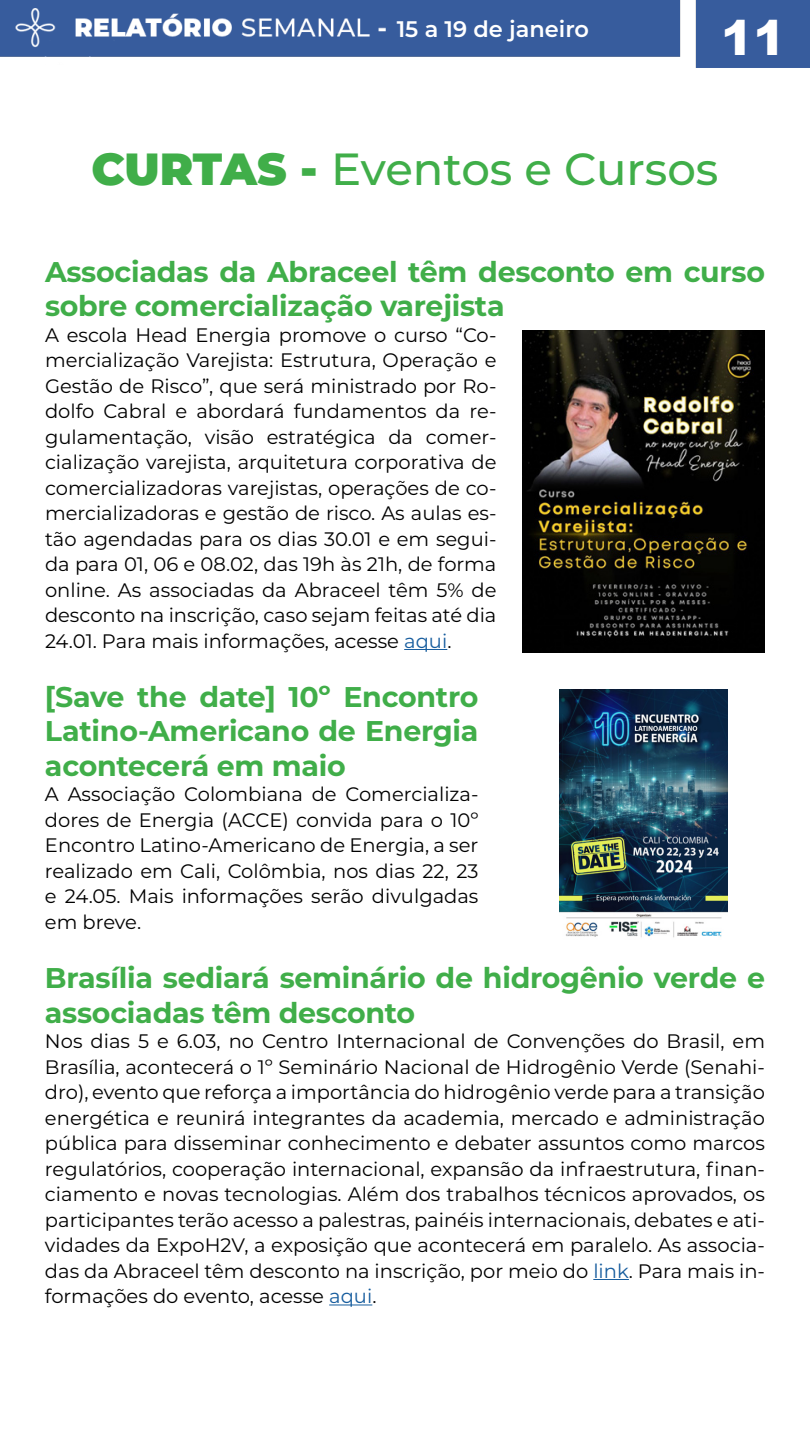
<style>
.page{position:relative;width:810px;height:1440px;background:#fff}
.page>*{position:absolute;margin:0;border:0;box-sizing:border-box;transform-origin:0 0}
.t1{font:900 48px "Arial";color:#fff}
.t2{font:500 45px "Montserrat";color:#40ae49}
.t3{font:700 28.5px/34.2px "Montserrat";letter-spacing:-.01em;color:#40ae49}
.t4{font:600 22.5px "Montserrat";color:#fff}
.t5{font:19.5px/25.5px "Montserrat";color:#000;text-align:justify}
.s1{font-weight:900}
.s2{color:#175d9e}
</style>
<div class="page">
<img style="left:0;top:0;width:810px;height:1306px">
<hr style="left:404px;top:649px;width:43px;height:1px;background:#175d9e">
<hr style="left:593px;top:1279px;width:36px;height:1px;background:#175d9e">
<hr style="left:329px;top:1304px;width:43px;height:1px;background:#175d9e">
<div style="left:496px;top:330px;width:314px;height:292px;background:#fff"></div>
<img style="left:522px;top:330px;width:243px;height:322px">
<img style="left:560px;top:690px;width:168px;height:251px">
<p class="t4" style="left:397px;top:13px;width:194px">15 a 19 de janeiro</p>
<h1 class="t1" style="left:721px;top:3px;width:66px">11</h1>
<h2 class="t2" style="left:92px;top:138px;width:628px"><span class="s1">CURTAS -</span> Eventos e Cursos</h2>
<h3 class="t3" style="left:45px;top:253px;width:722px">Associadas da Abraceel têm desconto em curso sobre comercialização varejista</h3>
<p class="t5" style="left:45px;top:321px;width:453px">A escola Head Energia promove o curso “Co&shy;mercialização Varejista: Estrutura, Operação e Gestão de Risco”, que será ministrado por Ro&shy;dolfo Cabral e abordará fundamentos da re&shy;gulamentação, visão estratégica da comer&shy;cialização varejista, arquitetura corporativa de comercializadoras varejistas, operações de co&shy;mercializadoras e gestão de risco. As aulas es&shy;tão agendadas para os dias 30.01 e em segui&shy;da para 01, 06 e 08.02, das 19h às 21h, de forma online. As associadas da Abraceel têm 5% de desconto na inscrição, caso sejam feitas até dia 24.01. Para mais informações, acesse <span class="s2">aqui</span>.</p>
<h3 class="t3" style="left:45px;top:679px;width:435px;text-align:justify">[Save the date] 10º Encontro Latino-Americano de Energia acontecerá em maio</h3>
<p class="t5" style="left:45px;top:781px;width:435px">A Associação Colombiana de Comercializa&shy;dores de Energia (ACCE) convida para o 10º Encontro Latino-Americano de Energia, a ser realizado em Cali, Colômbia, nos dias 22, 23 e 24.05. Mais informações serão divulgadas em breve.</p>
<h3 class="t3" style="left:45px;top:960px;width:721px">Brasília sediará seminário de hidrogênio verde e associadas têm desconto</h3>
<p class="t5" style="left:45px;top:1028px;width:722px">Nos dias 5 e 6.03, no Centro Internacional de Convenções do Brasil, em Brasília, acontecerá o 1º Seminário Nacional de Hidrogênio Verde (Senahi&shy;dro), evento que reforça a importância do hidrogênio verde para a transição energética e reunirá integrantes da academia, mercado e administração pública para disseminar conhecimento e debater assuntos como marcos regulatórios, cooperação internacional, expansão da infraestrutura, finan&shy;ciamento e novas tecnologias. Além dos trabalhos técnicos aprovados, os participantes terão acesso a palestras, painéis internacionais, debates e ati&shy;vidades da ExpoH2V, a exposição que acontecerá em paralelo. As associa&shy;das da Abraceel têm desconto na inscrição, por meio do <span class="s2">link</span>. Para mais in&shy;formações do evento, acesse <span class="s2">aqui</span>.</p>
</div>
